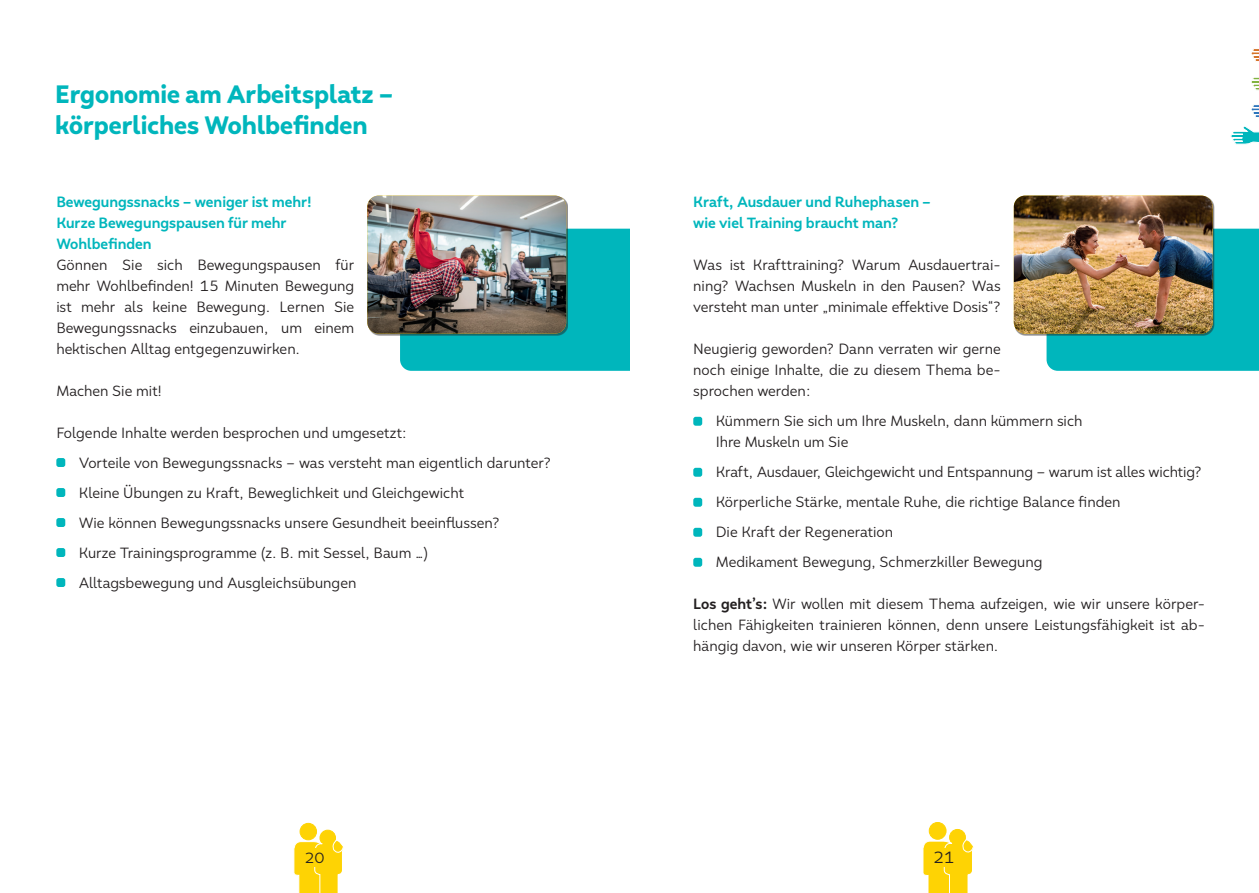
<style>
.page{position:relative;width:1259px;height:893px;background:#fff}
.page>*{position:absolute;margin:0;border:0;box-sizing:border-box;transform-origin:0 0}
.t1{font:900 25.5px/30.6px "Faible";color:#00b6bc}
.t2{font:16.5px "Faible";color:#231f20}
.t3{font:15px/21px "Faible";color:#231f20;text-align:justify}
.t4{font:700 15px/21px "Faible";color:#00b6bc}
.s1{font-weight:700}
</style>
<div class="page">
<div style="left:300px;top:823px;width:16px;height:17px;background:#fed304;border-radius:50%"></div>
<div style="left:300px;top:823px;width:17px;height:17px;border:1px solid #fed304;border-radius:50%"></div>
<div style="left:320px;top:830px;width:15px;height:16px;background:#fed304;border-radius:50%"></div>
<div style="left:319px;top:830px;width:17px;height:16px;border:1px solid #fed304;border-radius:50%"></div>
<svg style="left:293px;top:839px;width:51px;height:54px"></svg>
<div style="left:304px;top:848px;width:21px;height:18px;background:#fed304"></div>
<div style="left:929px;top:822px;width:17px;height:17px;background:#fed304;border-radius:50%"></div>
<div style="left:929px;top:822px;width:17px;height:18px;border:1px solid #fed304;border-radius:50%"></div>
<div style="left:949px;top:829px;width:16px;height:16px;background:#fed304;border-radius:50%"></div>
<div style="left:949px;top:829px;width:17px;height:17px;border:1px solid #fed304;border-radius:50%"></div>
<svg style="left:923px;top:838px;width:51px;height:55px"></svg>
<div style="left:933px;top:848px;width:21px;height:19px;background:#fed304"></div>
<svg style="left:1251px;top:48px;width:8px;height:14px"></svg>
<svg style="left:1251px;top:77px;width:8px;height:14px"></svg>
<svg style="left:1251px;top:105px;width:8px;height:12px"></svg>
<svg style="left:1230px;top:126px;width:29px;height:19px"></svg>
<div style="left:693px;top:417px;width:9px;height:9px;background:#00b6bc;border-radius:2px"></div>
<div style="left:693px;top:468px;width:9px;height:9px;background:#00b6bc;border-radius:2px"></div>
<div style="left:693px;top:498px;width:9px;height:9px;background:#00b6bc;border-radius:2px"></div>
<div style="left:693px;top:528px;width:9px;height:9px;background:#00b6bc;border-radius:2px"></div>
<div style="left:693px;top:558px;width:9px;height:9px;background:#00b6bc;border-radius:2px"></div>
<svg style="left:1046px;top:229px;width:213px;height:142px;background:#04b4b9"></svg>
<img style="left:1013px;top:196px;width:199px;height:138px">
<div style="left:56px;top:458px;width:9px;height:9px;background:#00b6bc;border-radius:2px"></div>
<div style="left:56px;top:488px;width:9px;height:9px;background:#00b6bc;border-radius:2px"></div>
<div style="left:56px;top:518px;width:9px;height:9px;background:#00b6bc;border-radius:2px"></div>
<div style="left:56px;top:548px;width:9px;height:9px;background:#00b6bc;border-radius:2px"></div>
<div style="left:56px;top:578px;width:9px;height:9px;background:#00b6bc;border-radius:2px"></div>
<div style="left:400px;top:229px;width:229px;height:142px;background:#00b6bc"></div>
<img style="left:367px;top:196px;width:199px;height:138px">
<h1 class="t1" style="left:55px;top:79px;width:340px">Ergonomie am Arbeitsplatz – körperliches Wohlbefinden</h1>
<p class="t4" style="left:56px;top:191px;width:257px">Bewegungssnacks – weniger ist mehr!<br>Kurze Bewegungspausen für mehr<br>Wohlbefinden</p>
<p class="t3" style="left:56px;top:254px;width:299px">Gönnen Sie sich Bewegungspausen für mehr Wohlbefinden! 15 Minuten Bewegung ist mehr als keine Bewegung. Lernen Sie Bewegungssnacks einzubauen, um einem hektischen Alltag entgegenzuwirken.</p>
<p class="t3" style="left:56px;top:380px;width:107px">Machen Sie mit!</p>
<p class="t3" style="left:79px;top:418px;width:473px;line-height:30px;text-align:left;text-indent:-22px">Folgende Inhalte werden besprochen und umgesetzt:<br>Vorteile von Bewegungssnacks – was versteht man eigentlich darunter?<br>Kleine Übungen zu Kraft, Beweglichkeit und Gleichgewicht<br>Wie können Bewegungssnacks unsere Gesundheit beeinflussen?<br>Kurze Trainingsprogramme (z. B. mit Sessel, Baum ...)<br>Alltagsbewegung und Ausgleichsübungen</p>
<p class="t4" style="left:693px;top:191px;width:239px">Kraft, Ausdauer und Ruhephasen – wie viel Training braucht man?</p>
<p class="t3" style="left:693px;top:254px;width:309px">Was ist Krafttraining? Warum Ausdauertrai&shy;ning? Wachsen Muskeln in den Pausen? Was versteht man unter „minimale effektive Dosis“?</p>
<p class="t3" style="left:693px;top:338px;width:309px">Neugierig geworden? Dann verraten wir gerne noch einige Inhalte, die zu diesem Thema be&shy;sprochen werden:</p>
<p class="t3" style="left:716px;top:410px;width:368px">Kümmern Sie sich um Ihre Muskeln, dann kümmern sich<br>Ihre Muskeln um Sie</p>
<p class="t3" style="left:716px;top:457px;width:487px;line-height:30px;text-align:left">Kraft, Ausdauer, Gleichgewicht und Entspannung – warum ist alles wichtig?<br>Körperliche Stärke, mentale Ruhe, die richtige Balance finden<br>Die Kraft der Regeneration<br>Medikament Bewegung, Schmerzkiller Bewegung</p>
<p class="t3" style="left:693px;top:593px;width:513px"><span class="s1">Los geht’s:</span> Wir wollen mit diesem Thema aufzeigen, wie wir unsere körper&shy;lichen Fähigkeiten trainieren können, denn unsere Leistungsfähigkeit ist ab&shy;hängig davon, wie wir unseren Körper stärken.</p>
<p class="t3" style="left:305px;top:847px;width:20px">20</p>
<p class="t2" style="left:934px;top:847px;width:22px">21</p>
</div>
